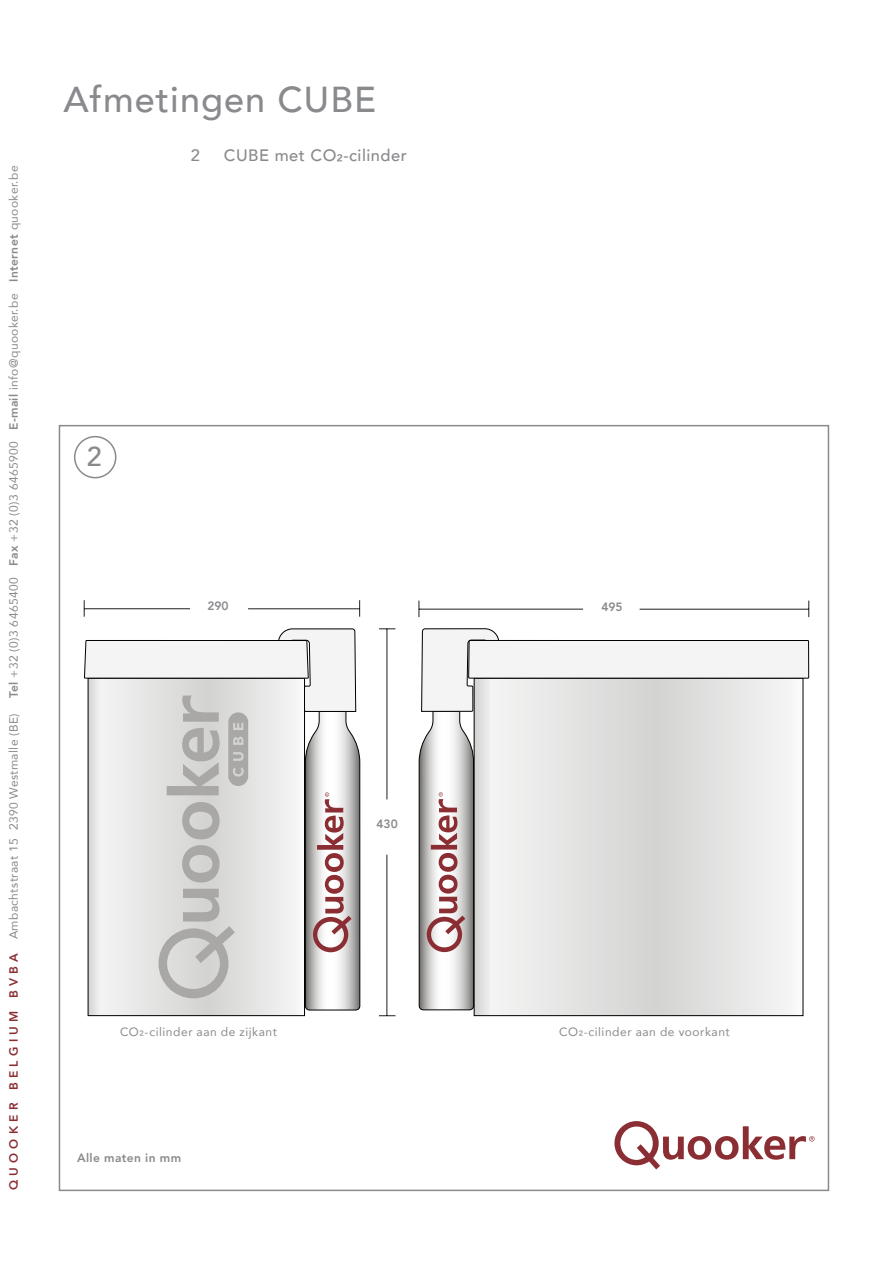
<style>
.page{position:relative;width:893px;height:1263px;background:#fff}
.page>*{position:absolute;margin:0;border:0;box-sizing:border-box;transform-origin:0 0}
.t1{font:500 36px "Avenir";letter-spacing:.03em;color:#898a8d}
.t2{font:500 27px "Avenir LT";color:#898a8d}
.t3{font:500 16.5px "Avenir";letter-spacing:.03em;color:#898a8d}
.t4{font:12px "Avenir";letter-spacing:.03em;color:#898a8d}
.t5{font:800 12px "Avenir LT";letter-spacing:.03em;color:#898a8d}
.t6{font:800 12px "Avenir";color:#898a8d}
.s1{font-weight:800}
.s2{font-weight:800;color:#8a2e34}
</style>
<div class="page">
<div style="left:74px;top:436px;width:42px;height:42px;border:2px solid #898a8d;border-radius:50%"></div>
<svg style="left:419px;top:600px;width:390px;height:410px"></svg>
<svg style="left:379px;top:1015px;width:16px;height:1px"></svg>
<hr style="left:387px;top:855px;width:1px;height:161px;background:#201f1b">
<hr style="left:387px;top:629px;width:1px;height:170px;background:#201f1b">
<svg style="left:379px;top:628px;width:16px;height:1px"></svg>
<svg style="left:84px;top:600px;width:276px;height:410px"></svg>
<svg style="left:614px;top:1121px;width:200px;height:48px"></svg>
<p class="t4" style="left:4px;top:698px;width:534px;rotate:-90deg"><span class="s1">Tel</span> +32 (0)3 6465400 <span class="s1">Fax</span> +32 (0)3 6465900 <span class="s1">E-mail</span> info@quooker.be <span class="s1">Internet</span> quooker.be</p>
<p class="t4" style="left:4px;top:1190px;width:479px;rotate:-90deg"><span class="s2">Q U O O K E R B E L G I U M B V B A</span> Ambachtstraat 15 2390 Westmalle (BE)</p>
<p class="t1" style="left:64px;top:68px;width:314px">Afmetingen CUBE</p>
<p class="t3" style="left:191px;top:141px;width:11px">2</p>
<p class="t3" style="left:224px;top:141px;width:185px">CUBE met CO²-cilinder</p>
<p class="t2" style="left:87px;top:441px;width:17px">2</p>
<p class="t6" style="left:207px;top:597px;width:23px">290</p>
<p class="t6" style="left:601px;top:597px;width:23px">495</p>
<p class="t6" style="left:376px;top:815px;width:23px">430</p>
<p class="t4" style="left:120px;top:1022px;width:158px">CO²-cilinder aan de zijkant</p>
<p class="t4" style="left:559px;top:1022px;width:172px">CO²-cilinder aan de voorkant</p>
<p class="t5" style="left:77px;top:1151px;width:106px">Alle maten in mm</p>
</div>
